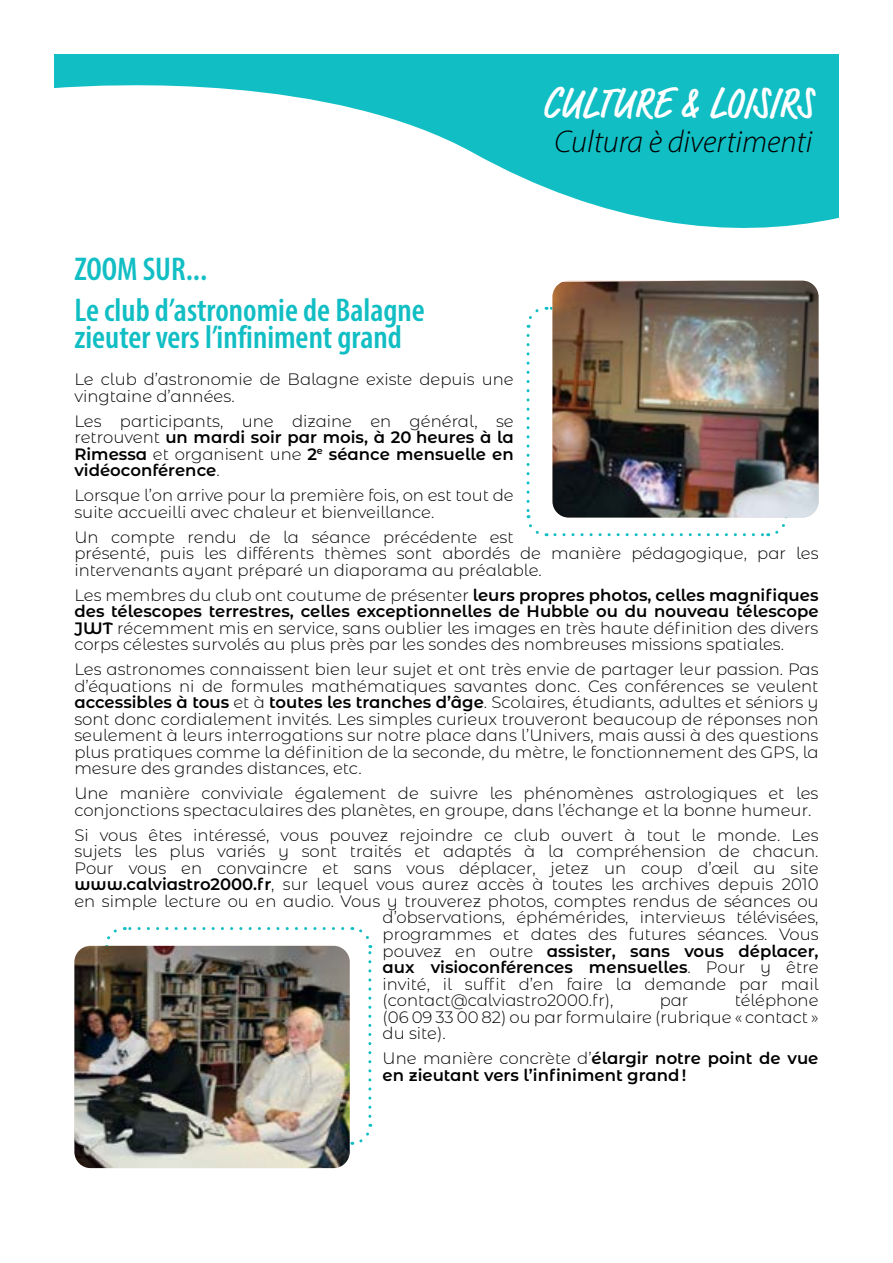
<style>
.page{position:relative;width:893px;height:1263px;background:#fff}
.page>*{position:absolute;margin:0;border:0;box-sizing:border-box;transform-origin:0 0}
.t1{font:500 condensed 45px "Market Pro";color:#fff}
.t2{font:600 condensed 33px/40.8px "Myriad Pro";color:#11bec4}
.t3{font:italic 300 31.5px "Myriad Pro";color:#000}
.t4{font:300 16.5px/16.5px "Montserrat Alternates";color:#000}
.t5{font:600 16.5px/16.5px "Montserrat Alternates";color:#000;text-align:justify}
.s1{font-weight:300}
.s2{font-weight:600}
</style>
<div class="page">
<svg style="left:54px;top:54px;width:785px;height:174px;fill:#11bec4"></svg>
<svg style="left:526px;top:335px;width:21px;height:202px"></svg>
<svg style="left:555px;top:518px;width:232px;height:18px"></svg>
<svg style="left:526px;top:307px;width:26px;height:21px"></svg>
<img style="left:552px;top:281px;width:267px;height:237px">
<svg style="left:103px;top:927px;width:240px;height:19px"></svg>
<svg style="left:350px;top:1124px;width:23px;height:21px"></svg>
<svg style="left:352px;top:927px;width:20px;height:189px"></svg>
<img style="left:74px;top:946px;width:276px;height:222px">
<h1 class="t1" style="left:542px;top:72px;width:271px">CULTURE &amp; LOISIRS</h1>
<h3 class="t3" style="left:555px;top:123px;width:259px">Cultura è divertimenti</h3>
<h2 class="t2" style="left:74px;top:248px;width:352px">ZOOM SUR...<br>Le club d’astronomie de Balagne</h2>
<h2 class="t2" style="left:74px;top:316px;width:329px">zieuter vers l’infiniment grand</h2>
<p class="t4" style="left:74px;top:371px;width:441px">Le club d’astronomie de Balagne existe depuis une vingtaine d’années.</p>
<p class="t5" style="left:74px;top:412px;width:441px"><span class="s1">Les participants, une dizaine en général, se retrouvent</span> un mardi soir par mois, à 20 heures à la Rimessa <span class="s1">et organisent une</span> 2<sup>e</sup> séance mensuelle en vidéoconférence<span class="s1">.</span></p>
<p class="t4" style="left:74px;top:487px;width:441px">Lorsque l’on arrive pour la première fois, on est tout de suite accueilli avec chaleur et bienveillance.</p>
<p class="t4" style="left:74px;top:528px;width:746px">Un compte rendu de la séance précédente est<br>présenté, puis les différents thèmes sont abordés de manière pédagogique, par les intervenants ayant préparé un diaporama au préalable.</p>
<p class="t4" style="left:74px;top:586px;width:746px;text-align:justify">Les membres du club ont coutume de présenter <span class="s2">leurs propres photos, celles magnifiques des télescopes terrestres, celles exceptionnelles de Hubble ou du nouveau télescope JWT</span> récemment mis en service, sans oublier les images en très haute définition des divers corps célestes survolés au plus près par les sondes des nombreuses missions spatiales.</p>
<p class="t4" style="left:74px;top:661px;width:746px;text-align:justify">Les astronomes connaissent bien leur sujet et ont très envie de partager leur passion. Pas d’équations ni de formules mathématiques savantes donc. Ces conférences se veulent <span class="s2">accessibles à tous</span> et à <span class="s2">toutes les tranches d’âge</span>. Scolaires, étudiants, adultes et séniors y sont donc cordialement invités. Les simples curieux trouveront beaucoup de réponses non seulement à leurs interrogations sur notre place dans l’Univers, mais aussi à des questions plus pratiques comme la définition de la seconde, du mètre, le fonctionnement des GPS, la mesure des grandes distances, etc.</p>
<p class="t4" style="left:74px;top:785px;width:746px">Une manière conviviale également de suivre les phénomènes astrologiques et les conjonctions spectaculaires des planètes, en groupe, dans l’échange et la bonne humeur.</p>
<p class="t4" style="left:74px;top:826px;width:746px">Si vous êtes intéressé, vous pouvez rejoindre ce club ouvert à tout le monde. Les</p>
<p class="t4" style="left:74px;top:843px;width:746px">sujets les plus variés y sont traités et adaptés à la compréhension de chacun.</p>
<p class="t4" style="left:74px;top:859px;width:746px">Pour vous en convaincre et sans vous déplacer, jetez un coup d’œil au site</p>
<p class="t4" style="left:74px;top:876px;width:746px"><span class="s2">www.calviastro2000.fr</span>, sur lequel vous aurez accès à toutes les archives depuis 2010</p>
<p class="t4" style="left:74px;top:892px;width:746px">en simple lecture ou en audio. Vous y trouverez photos, comptes rendus de séances ou</p>
<p class="t4" style="left:383px;top:909px;width:437px">d’observations, éphémérides, interviews télévisées,</p>
<p class="t4" style="left:383px;top:925px;width:437px">programmes et dates des futures séances. Vous</p>
<p class="t5" style="left:383px;top:942px;width:437px"><span class="s1">pouvez en outre</span> assister, sans vous déplacer,</p>
<p class="t5" style="left:383px;top:958px;width:437px">aux visioconférences mensuelles<span class="s1">. Pour y être</span></p>
<p class="t4" style="left:383px;top:975px;width:437px">invité, il suffit d’en faire la demande par mail</p>
<p class="t4" style="left:383px;top:991px;width:232px">(contact@calviastro2000.fr),</p>
<p class="t4" style="left:660px;top:991px;width:30px">par</p>
<p class="t4" style="left:383px;top:991px;width:437px;text-align:justify;text-indent:352px">téléphone (06 09 33 00 82) ou par formulaire (rubrique « contact » du site).</p>
<p class="t5" style="left:383px;top:1049px;width:437px"><span class="s1">Une manière concrète d’</span>élargir notre point de vue en zieutant vers l’infiniment grand !</p>
</div>
